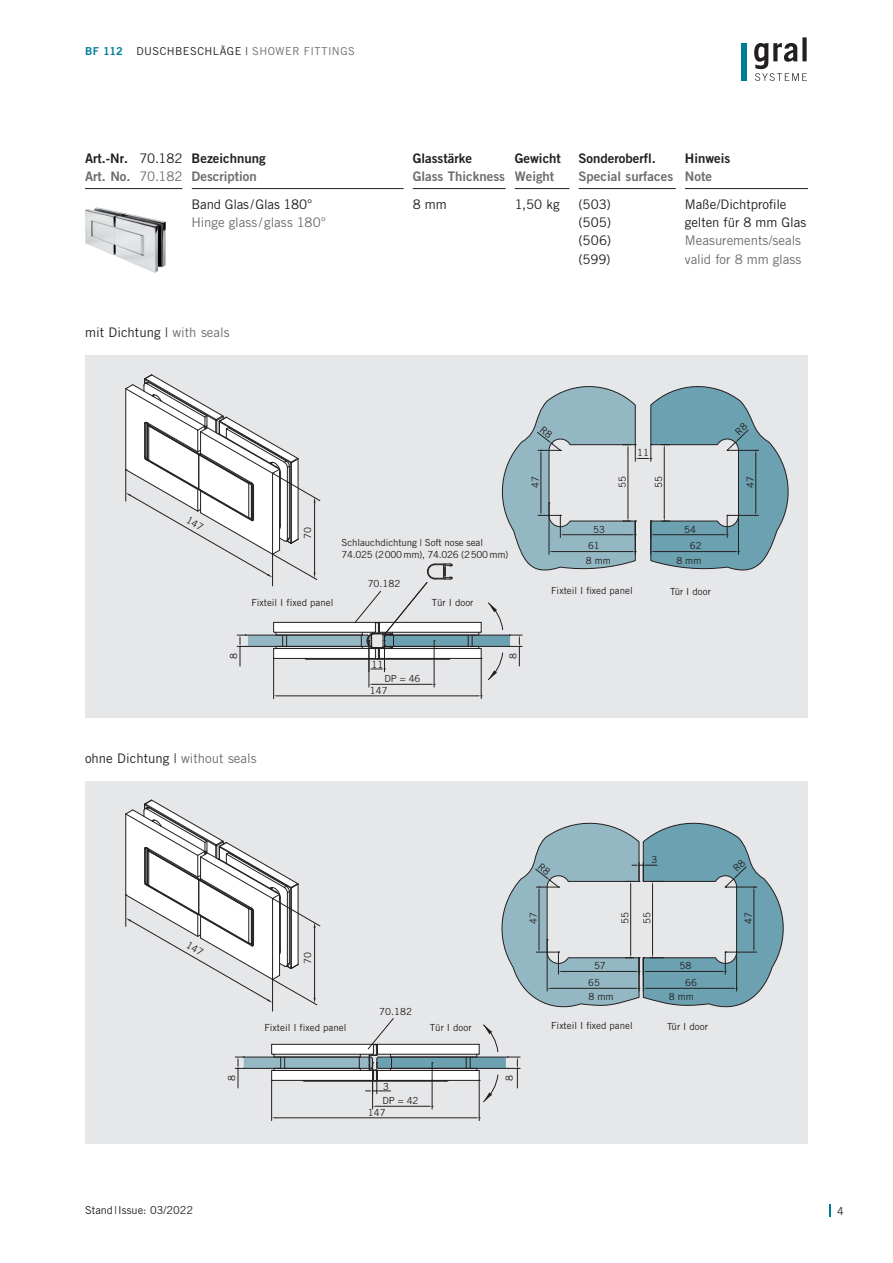
<style>
.page{position:relative;width:893px;height:1263px;background:#fff}
.page>*{position:absolute;margin:0;border:0;box-sizing:border-box;transform-origin:0 0}
.t1{font:13.2px/18.3px "Trade Gothic LT Pro";color:#231f20;text-align:justify}
.t2{font:13.2px/18.3px "Trade Gothic LT Pro Bd 2";color:#231f20}
.t3{font:13.2px/18.3px "Trade Gothic LT Pro";letter-spacing:-.005em;color:#6c6d70}
.t4{font:13.2px "Trade Gothic LT Pro Bd 2";color:#6c6d70}
.t5{font:10.95px "Trade Gothic LT Pro";letter-spacing:.035em;color:#231f20}
.t6{font:10.95px "Trade Gothic LT Pro";color:#231f20}
.t7{font:9.75px/11.6px "Trade Gothic";color:#231f20}
.t8{font:9.75px "Trade Gothic LT Pro";color:#231f20}
.s1{font-family:"Trade Gothic LT Pro Bd 2";color:#007e99}
.s2{color:#6c6d70}
.s3{font-family:"Trade Gothic LT Pro"}
.s4{font-family:"Trade Gothic LT Pro";color:#6c6d70}
</style>
<div class="page">
<svg style="left:829px;top:1204px;width:2px;height:13px"></svg>
<hr style="left:85px;top:188px;width:98px;height:1px;background:#231f20">
<hr style="left:192px;top:188px;width:212px;height:1px;background:#231f20">
<hr style="left:413px;top:188px;width:93px;height:1px;background:#231f20">
<hr style="left:515px;top:188px;width:55px;height:1px;background:#231f20">
<hr style="left:579px;top:188px;width:97px;height:1px;background:#231f20">
<hr style="left:685px;top:188px;width:123px;height:1px;background:#231f20">
<img style="left:85px;top:207px;width:81px;height:66px">
<div style="left:85px;top:781px;width:723px;height:362px;background:#e6e7e9"></div>
<hr style="left:372px;top:1063px;width:1px;height:46px;background:#231f20">
<hr style="left:432px;top:1063px;width:1px;height:46px;background:#231f20">
<hr style="left:271px;top:1080px;width:1px;height:41px;background:#231f20">
<hr style="left:479px;top:1080px;width:1px;height:41px;background:#231f20">
<hr style="left:275px;top:1117px;width:201px;height:1px;background:#231f20">
<div style="left:85px;top:355px;width:723px;height:363px;background:#e6e7e9"></div>
<hr style="left:369px;top:641px;width:1px;height:46px;background:#231f20">
<hr style="left:434px;top:641px;width:1px;height:46px;background:#231f20">
<hr style="left:273px;top:658px;width:1px;height:41px;background:#231f20">
<hr style="left:481px;top:658px;width:1px;height:41px;background:#231f20">
<hr style="left:277px;top:695px;width:201px;height:1px;background:#231f20">
<div style="left:741px;top:43px;width:6px;height:38px;background:#007e99"></div>
<svg style="left:754px;top:37px;width:53px;height:44px"></svg>
<svg style="left:125px;top:800px;width:659px;height:307px"></svg>
<svg style="left:125px;top:374px;width:664px;height:311px"></svg>
<p class="t5" style="left:85px;top:45px;width:271px"><span class="s1">BF 112</span> DUSCHBESCHLÄGE | <span class="s2">SHOWER FITTINGS</span></p>
<h1 class="t2" style="left:85px;top:149px;width:99px">Art.-Nr. <span class="s3">70.182<br></span><span class="s2">Art. No.</span> <span class="s4">70.182</span></h1>
<h1 class="t2" style="left:192px;top:149px;width:76px">Bezeichnung</h1>
<h1 class="t4" style="left:192px;top:168px;width:67px">Description</h1>
<h1 class="t1" style="left:192px;top:195px;width:122px">Band Glas/Glas 180°</h1>
<h1 class="t3" style="left:192px;top:213px;width:136px">Hinge glass /glass 180°</h1>
<h1 class="t1" style="left:85px;top:322px;width:146px">mit Dichtung | <span class="s2">with seals</span></h1>
<h1 class="t2" style="left:413px;top:149px;width:61px">Glasstärke</h1>
<h1 class="t4" style="left:413px;top:168px;width:94px">Glass Thickness</h1>
<h1 class="t2" style="left:515px;top:149px;width:48px">Gewicht</h1>
<h1 class="t4" style="left:515px;top:168px;width:41px">Weight</h1>
<h1 class="t2" style="left:579px;top:149px;width:79px">Sonderoberfl.</h1>
<h1 class="t4" style="left:579px;top:168px;width:96px">Special surfaces</h1>
<h1 class="t2" style="left:685px;top:149px;width:47px">Hinweis</h1>
<h1 class="t4" style="left:685px;top:168px;width:29px">Note</h1>
<h1 class="t1" style="left:413px;top:195px;width:35px">8 mm</h1>
<h1 class="t1" style="left:515px;top:195px;width:46px">1,50 kg</h1>
<h1 class="t1" style="left:579px;top:195px;width:34px">(503) (505) (506) (599)</h1>
<h1 class="t1" style="left:685px;top:195px;width:123px">Maße/Dichtprofile gelten für 8 mm Glas</h1>
<h1 class="t3" style="left:685px;top:231px;width:118px">Measurements/seals valid for 8 mm glass</h1>
<p class="t7" style="left:302px;top:539px;width:13px;rotate:-90deg">70</p>
<p class="t7" style="left:342px;top:537px;width:168px">Schlauchdichtung | Soft nose seal<br>74.025 (2000 mm), 74.026 (2500 mm)</p>
<p class="t7" style="left:368px;top:577px;width:34px">70.182</p>
<p class="t7" style="left:251px;top:596px;width:84px">Fixteil I fixed panel</p>
<p class="t7" style="left:432px;top:596px;width:43px">Tür I door</p>
<p class="t8" style="left:529px;top:488px;width:13px;rotate:-90deg">47</p>
<p class="t8" style="left:593px;top:523px;width:13px">53</p>
<p class="t8" style="left:616px;top:488px;width:13px;rotate:-90deg">55</p>
<p class="t8" style="left:637px;top:447px;width:13px">11</p>
<p class="t8" style="left:653px;top:488px;width:13px;rotate:-90deg">55</p>
<p class="t8" style="left:744px;top:488px;width:13px;rotate:-90deg">47</p>
<p class="t8" style="left:684px;top:523px;width:13px">54</p>
<p class="t8" style="left:588px;top:540px;width:13px">61</p>
<p class="t8" style="left:690px;top:540px;width:13px">62</p>
<p class="t8" style="left:586px;top:555px;width:27px">8 mm</p>
<p class="t8" style="left:551px;top:584px;width:83px">Fixteil I fixed panel</p>
<p class="t8" style="left:676px;top:555px;width:27px">8 mm</p>
<p class="t8" style="left:670px;top:585px;width:42px">Tür I door</p>
<p class="t7" style="left:228px;top:659px;width:7px;rotate:-90deg">8</p>
<p class="t7" style="left:507px;top:659px;width:7px;rotate:-90deg">8</p>
<p class="t7" style="left:372px;top:658px;width:13px">11</p>
<p class="t7" style="left:370px;top:673px;width:52px;text-indent:14px">DP = 46<br>147</p>
<h1 class="t1" style="left:85px;top:749px;width:173px">ohne Dichtung | <span class="s2">without seals</span></h1>
<p class="t8" style="left:651px;top:854px;width:7px">3</p>
<p class="t7" style="left:302px;top:964px;width:13px;rotate:-90deg">70</p>
<p class="t7" style="left:379px;top:1005px;width:34px">70.182</p>
<p class="t7" style="left:264px;top:1021px;width:84px">Fixteil I fixed panel</p>
<p class="t7" style="left:430px;top:1021px;width:43px">Tür I door</p>
<p class="t8" style="left:527px;top:924px;width:13px;rotate:-90deg">47</p>
<p class="t8" style="left:594px;top:960px;width:13px">57</p>
<p class="t8" style="left:619px;top:924px;width:13px;rotate:-90deg">55</p>
<p class="t8" style="left:641px;top:924px;width:13px;rotate:-90deg">55</p>
<p class="t8" style="left:742px;top:924px;width:13px;rotate:-90deg">47</p>
<p class="t8" style="left:680px;top:960px;width:13px">58</p>
<p class="t8" style="left:588px;top:977px;width:13px">65</p>
<p class="t8" style="left:685px;top:977px;width:13px">66</p>
<p class="t8" style="left:588px;top:991px;width:27px">8 mm</p>
<p class="t8" style="left:551px;top:1019px;width:83px">Fixteil I fixed panel</p>
<p class="t8" style="left:669px;top:991px;width:27px">8 mm</p>
<p class="t8" style="left:667px;top:1020px;width:42px">Tür I door</p>
<p class="t7" style="left:226px;top:1081px;width:7px;rotate:-90deg">8</p>
<p class="t7" style="left:504px;top:1081px;width:7px;rotate:-90deg">8</p>
<p class="t7" style="left:383px;top:1080px;width:7px">3</p>
<p class="t7" style="left:368px;top:1095px;width:52px;text-indent:14px">DP = 42<br>147</p>
<p class="t6" style="left:85px;top:1203px;width:110px">Stand|Issue: 03/2022</p>
<p class="t5" style="left:837px;top:1204px;width:8px">4</p>
</div>
